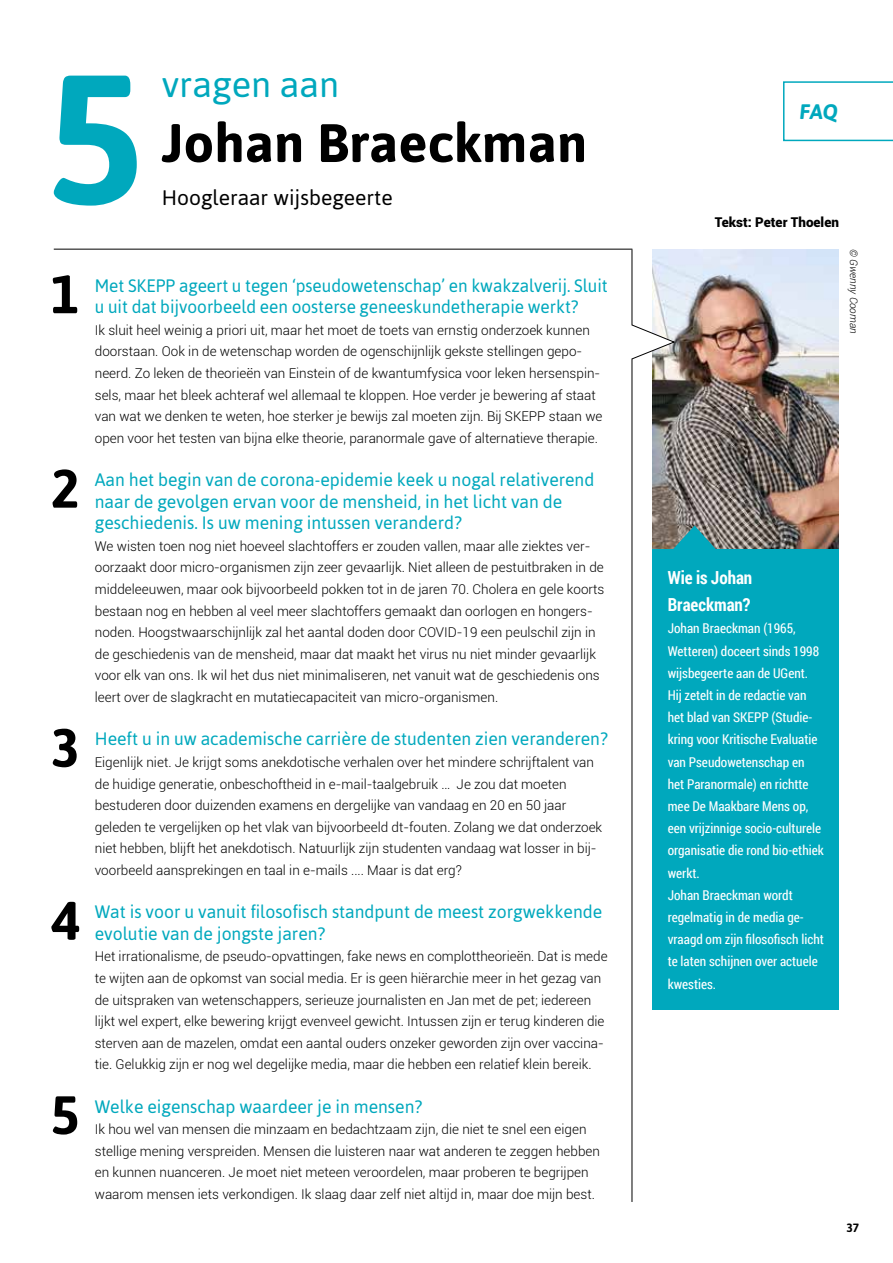
<style>
.page{position:relative;width:893px;height:1263px;background:#fff}
.page>*{position:absolute;margin:0;border:0;box-sizing:border-box;transform-origin:0 0}
.t1{font:700 54px "Asap";color:#000}
.t2{font:36px "Asap";color:#00a8bd}
.t3{font:21px "Asap";color:#000}
.t4{font:italic 700 21px "Asap";color:#00a8bd}
.t5{font:18px/21.6px "Asap";color:#00a8bd}
.t6{font:18px/21.6px "Asap";color:#00a8bd;scale:.96 1}
.t7{font:700 18px/27.6px "Roboto Condensed";color:#fff;scale:.96 1}
.t8{font:300 13.5px/21.6px "Roboto";color:#000}
.t9{font:13.5px/22.2px "Roboto Condensed";color:#fff}
.t10{font:900 13.5px "Roboto";color:#000}
.t11{font:700 12px "Asap";color:#000}
.t12{font:italic 300 10.5px "Roboto";color:#000}
</style>
<div class="page">
<img style="left:717px;top:250px;width:122px;height:300px">
<svg style="left:783px;top:81px;width:110px;height:60px"></svg>
<hr style="left:54px;top:249px;width:578px;height:1px;background:#000">
<svg style="left:54px;top:76px;width:83px;height:130px"></svg>
<div style="left:653px;top:550px;width:186px;height:460px;background:#00a8bd"></div>
<svg style="left:631px;top:249px;width:86px;height:953px"></svg>
<h2 class="t2" style="left:162px;top:64px;width:179px">vragen aan</h2>
<h1 class="t1" style="left:162px;top:112px;width:427px">Johan Braeckman</h1>
<h3 class="t3" style="left:162px;top:186px;width:232px">Hoogleraar wijsbegeerte</h3>
<h1 class="t1" style="left:51px;top:263px;width:30px">1</h1>
<h1 class="t1" style="left:51px;top:457px;width:30px">2</h1>
<h1 class="t1" style="left:51px;top:716px;width:30px">3</h1>
<h1 class="t1" style="left:51px;top:889px;width:30px">4</h1>
<h1 class="t1" style="left:51px;top:1084px;width:30px">5</h1>
<h3 class="t6" style="left:95px;top:274px;width:536px">Met SKEPP ageert u tegen ‘pseudowetenschap’ en kwakzalverij. Sluit u uit dat bijvoorbeeld een oosterse geneeskundetherapie werkt?</h3>
<p class="t8" style="left:95px;top:319px;width:509px">Ik sluit heel weinig a priori uit, maar het moet de toets van ernstig onderzoek kunnen doorstaan. Ook in de wetenschap worden de ogenschijnlijk gekste stellingen gepo&shy;neerd. Zo leken de theorieën van Einstein of de kwantumfysica voor leken hersenspin&shy;sels, maar het bleek achteraf wel allemaal te kloppen. Hoe verder je bewering af staat van wat we denken te weten, hoe sterker je bewijs zal moeten zijn. Bij SKEPP staan we open voor het testen van bijna elke theorie, paranormale gave of alternatieve therapie.</p>
<h3 class="t5" style="left:95px;top:469px;width:501px">Aan het begin van de corona-epidemie keek u nogal relativerend naar de gevolgen ervan voor de mensheid, in het licht van de geschiedenis. Is uw mening intussen veranderd?</h3>
<p class="t8" style="left:95px;top:535px;width:511px">We wisten toen nog niet hoeveel slachtoffers er zouden vallen, maar alle ziektes ver&shy;oorzaakt door micro-organismen zijn zeer gevaarlijk. Niet alleen de pestuitbraken in de middeleeuwen, maar ook bijvoorbeeld pokken tot in de jaren 70. Cholera en gele koorts bestaan nog en hebben al veel meer slachtoffers gemaakt dan oorlogen en hongers&shy;noden. Hoogstwaarschijnlijk zal het aantal doden door COVID-19 een peulschil zijn in de geschiedenis van de mensheid, maar dat maakt het virus nu niet minder gevaarlijk voor elk van ons. Ik wil het dus niet minimaliseren, net vanuit wat de geschiedenis ons leert over de slagkracht en mutatiecapaciteit van micro-organismen.</p>
<h3 class="t5" style="left:95px;top:728px;width:514px">Heeft u in uw academische carrière de studenten zien veranderen?</h3>
<p class="t8" style="left:95px;top:751px;width:509px">Eigenlijk niet. Je krijgt soms anekdotische verhalen over het mindere schrijftalent van de huidige generatie, onbeschoftheid in e-mail-taalgebruik … Je zou dat moeten bestuderen door duizenden examens en dergelijke van vandaag en 20 en 50 jaar geleden te vergelijken op het vlak van bijvoorbeeld dt-fouten. Zolang we dat onderzoek niet hebben, blijft het anekdotisch. Natuurlijk zijn studenten vandaag wat losser in bij&shy;voorbeeld aansprekingen en taal in e-mails .... Maar is dat erg?</p>
<h3 class="t5" style="left:95px;top:901px;width:509px">Wat is voor u vanuit filosofisch standpunt de meest zorgwekkende evolutie van de jongste jaren?</h3>
<p class="t8" style="left:95px;top:945px;width:514px">Het irrationalisme, de pseudo-opvattingen, fake news en complottheorieën. Dat is mede te wijten aan de opkomst van social media. Er is geen hiërarchie meer in het gezag van de uitspraken van wetenschappers, serieuze journalisten en Jan met de pet; iedereen lijkt wel expert, elke bewering krijgt evenveel gewicht. Intussen zijn er terug kinderen die sterven aan de mazelen, omdat een aantal ouders onzeker geworden zijn over vaccina&shy;tie. Gelukkig zijn er nog wel degelijke media, maar die hebben een relatief klein bereik.</p>
<h3 class="t5" style="left:95px;top:1095px;width:329px">Welke eigenschap waardeer je in mensen?</h3>
<p class="t8" style="left:95px;top:1118px;width:507px">Ik hou wel van mensen die minzaam en bedachtzaam zijn, die niet te snel een eigen stellige mening verspreiden. Mensen die luisteren naar wat anderen te zeggen hebben en kunnen nuanceren. Je moet niet meteen veroordelen, maar proberen te begrijpen waarom mensen iets verkondigen. Ik slaag daar zelf niet altijd in, maar doe mijn best.</p>
<h3 class="t4" style="left:799px;top:99px;width:40px">FAQ</h3>
<p class="t10" style="left:715px;top:212px;width:126px">Tekst: Peter Thoelen</p>
<p class="t12" style="left:861px;top:249px;width:86px;rotate:90deg">© Gwenny Cooman</p>
<h3 class="t7" style="left:668px;top:563px;width:90px">Wie is Johan<br>Braeckman?</h3>
<p class="t9" style="left:668px;top:617px;width:158px">Johan Braeckman (1965,<br>Wetteren) doceert sinds 1998 wijsbegeerte aan de UGent.<br>Hij zetelt in de redactie van het blad van SKEPP (Studie&shy;kring voor Kritische Evaluatie van Pseudowetenschap en het Paranormale) en richtte mee De Maakbare Mens op, een vrijzinnige socio-culturele organisatie die rond bio-ethiek werkt.<br>Johan Braeckman wordt regelmatig in de media ge&shy;vraagd om zijn filosofisch licht te laten schijnen over actuele kwesties.</p>
<p class="t11" style="left:846px;top:1220px;width:14px">37</p>
</div>
